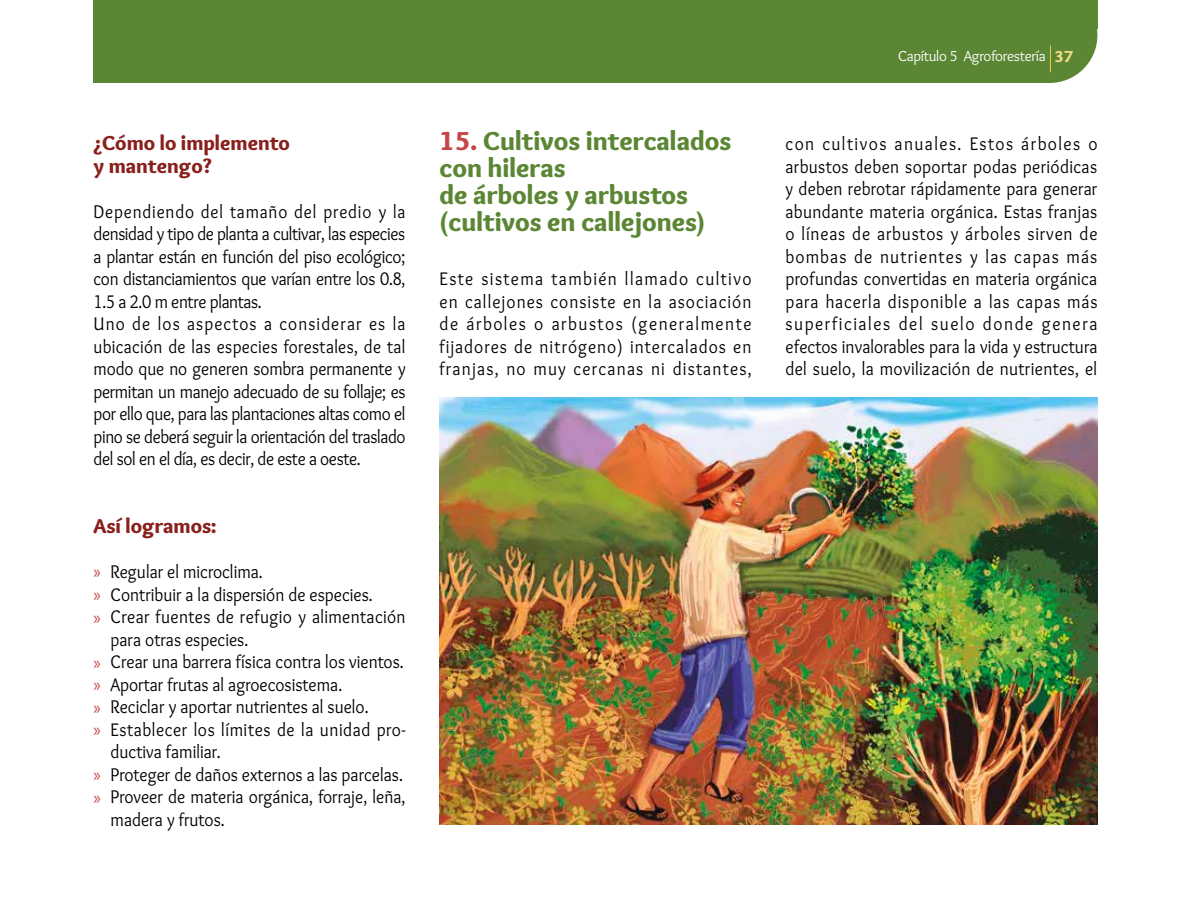
<style>
.page{position:relative;width:1191px;height:915px;background:#fff}
.page>*{position:absolute;margin:0;border:0;box-sizing:border-box;transform-origin:0 0}
.t1{font:900 27px/27px "Overlock";color:#5b8634}
.t2{font:900 21px/22.5px "Overlock";color:#89201c}
.t3{font:18.9px/22.5px "Overlock";color:#000;text-align:justify;scale:.92 1}
.t4{font:18.9px/22.5px "Overlock";color:#000;scale:.91 1}
.t5{font:18.9px "Overlock";letter-spacing:.02em;color:#000;scale:.92 1}
.t6{font:18.9px "Overlock";letter-spacing:.03em;color:#000;scale:.92 1}
.t7{font:15px "Overlock";letter-spacing:-.02em;color:#fff}
.s1{font-family:"Myriad Pro";color:#c64647}
.s2{color:#c64647}
.s3{font-weight:900;font-size:16.5px;color:#f5dd8b}
</style>
<div class="page">
<div style="left:140px;top:29px;width:957px;height:54px;background:#5b8634"></div>
<div style="left:94px;top:0;width:1003px;height:29px;background:#5b8634"></div>
<div style="left:94px;top:0;width:46px;height:83px;background:#5b8634"></div>
<svg style="left:1050px;top:45px;width:1px;height:27px"></svg>
<img style="left:439px;top:398px;width:658px;height:426px">
<p class="t2" style="left:94px;top:131px;width:198px">¿Cómo lo implemento y mantengo?</p>
<p class="t4" style="left:94px;top:200px;width:344px">Dependiendo del tamaño del predio y la densidad y tipo de planta a cultivar, las especies a plantar están en función del piso ecológico; con distanciamientos que varían entre los 0.8, 1.5 a 2.0 m entre plantas.<br>Uno de los aspectos a considerar es la ubicación de las especies forestales, de tal modo que no generen sombra permanente y permitan un manejo adecuado de su follaje; es por ello que, para las plantaciones altas como el pino se deberá seguir la orientación del traslado del sol en el día, es decir, de este a oeste.</p>
<p class="t2" style="left:94px;top:514px;width:125px">Así logramos:</p>
<p class="t3" style="left:94px;top:560px;width:186px"><span class="s1">»</span> Regular el microclima.</p>
<p class="t3" style="left:94px;top:583px;width:305px"><span class="s1">»</span> Contribuir a la dispersión de especies.</p>
<p class="t5" style="left:94px;top:606px;width:341px"><span class="s1">»</span> Crear fuentes de refugio y alimentación</p>
<p class="t3" style="left:111px;top:628px;width:151px">para otras especies.</p>
<p class="t3" style="left:94px;top:650px;width:339px"><span class="s1">»</span> Crear una barrera física contra los vientos.</p>
<p class="t3" style="left:94px;top:673px;width:272px"><span class="s1">»</span> Aportar frutas al agroecosistema.</p>
<p class="t3" style="left:94px;top:695px;width:301px"><span class="s1">»</span> Reciclar y aportar nutrientes al suelo.</p>
<p class="t6" style="left:94px;top:718px;width:340px"><span class="s1">»</span> Establecer los límites de la unidad pro-</p>
<p class="t3" style="left:111px;top:740px;width:121px">ductiva familiar.</p>
<p class="t3" style="left:94px;top:763px;width:338px"><span class="s1">»</span> Proteger de daños externos a las parcelas.</p>
<p class="t3" style="left:94px;top:785px;width:340px"><span class="s1">»</span> Proveer de materia orgánica, forraje, leña,</p>
<p class="t3" style="left:111px;top:808px;width:126px">madera y frutos.</p>
<h1 class="t1" style="left:439px;top:127px;width:293px"><span class="s2">15.</span> Cultivos intercalados con hileras<br>de árboles y arbustos (cultivos en callejones)</h1>
<p class="t3" style="left:439px;top:268px;width:341px">Este sistema también llamado cultivo en callejones consiste en la asociación de árboles o arbustos (generalmente fijadores de nitrógeno) intercalados en franjas, no muy cercanas ni distantes,</p>
<p class="t7" style="left:898px;top:48px;width:177px">Capítulo 5 Agroforestería <span class="s3">37</span></p>
<p class="t3" style="left:785px;top:133px;width:341px">con cultivos anuales. Estos árboles o arbustos deben soportar podas periódicas y deben rebrotar rápidamente para generar abundante materia orgánica. Estas franjas o líneas de arbustos y árboles sirven de bombas de nutrientes y las capas más profundas convertidas en materia orgánica para hacerla disponible a las capas más superficiales del suelo donde genera efectos invalorables para la vida y estructura del suelo, la movilización de nutrientes, el</p>
</div>
